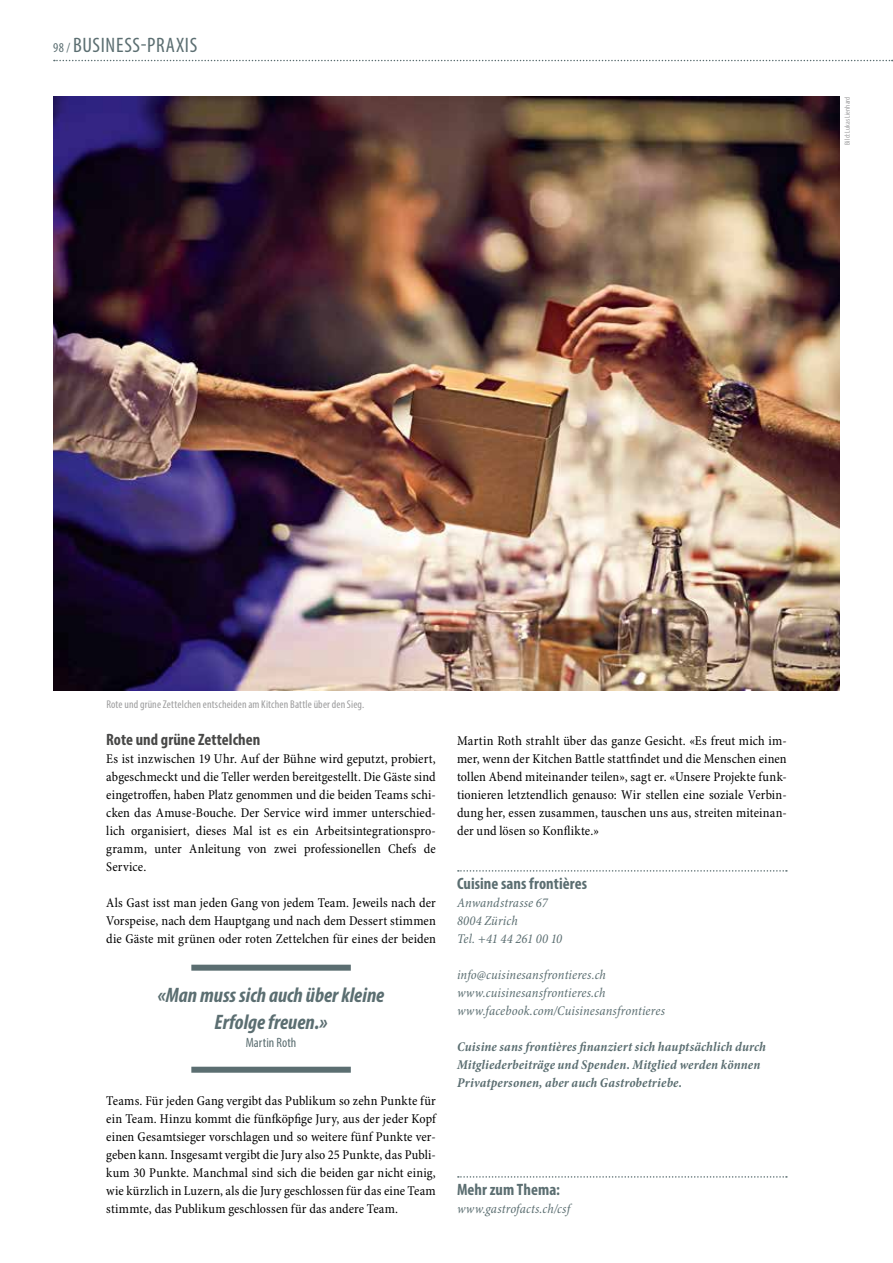
<style>
.page{position:relative;width:893px;height:1263px;background:#fff}
.page>*{position:absolute;margin:0;border:0;box-sizing:border-box;transform-origin:0 0}
.t1{font:italic 700 condensed 21px/27px "Myriad Pro";color:#5b6e71;text-align:center}
.t2{font:condensed 21px "Myriad Pro";letter-spacing:.03em;color:#5b6e71}
.t3{font:700 condensed 16.5px "Myriad Pro";letter-spacing:.005em;color:#5b6e71}
.t4{font:700 condensed 16.5px "Myriad Pro";letter-spacing:.005em;color:#484847}
.t5{font:condensed 13.5px/18px "Minion Pro";letter-spacing:.01em;color:#000;text-align:justify}
.t6{font:italic condensed 13.5px/18px "Minion Pro";letter-spacing:.01em;color:#5b6e71}
.t7{font:italic 700 condensed 13.5px/18px "Minion Pro";letter-spacing:.01em;color:#5b6e71}
.t8{font:condensed 13.5px "Myriad Pro";letter-spacing:.005em;color:#5b6e71}
.t9{font:condensed 11.25px "Myriad Pro";letter-spacing:.015em;color:#9c9c9d}
.t10{font:condensed 7.5px "Myriad Pro";letter-spacing:.02em;color:#9c9c9d}
.s1{font-size:13.5px}
</style>
<div class="page">
<svg style="left:458px;top:1176px;width:329px;height:2px"></svg>
<svg style="left:458px;top:870px;width:329px;height:2px"></svg>
<img style="left:53px;top:97px;width:787px;height:594px">
<div style="left:191px;top:965px;width:160px;height:6px;background:#5b6e71"></div>
<div style="left:191px;top:1067px;width:160px;height:6px;background:#5b6e71"></div>
<svg style="left:54px;top:60px;width:839px;height:1px"></svg>
<h1 class="t2" style="left:53px;top:32px;width:146px"><span class="s1">98 /</span> BUSINESS-PRAXIS</h1>
<p class="t10" style="left:843px;top:145px;width:50px;rotate:-90deg">Bild: Lukas Lienhard</p>
<p class="t9" style="left:106px;top:698px;width:260px">Rote und grüne Zettelchen entscheiden am Kitchen Battle über den Sieg.</p>
<p class="t4" style="left:106px;top:729px;width:155px">Rote und grüne Zettelchen</p>
<p class="t5" style="left:106px;top:750px;width:331px">Es ist inzwischen 19 Uhr. Auf der Bühne wird geputzt, probiert, abgeschmeckt und die Teller werden bereitgestellt. Die Gäste sind eingetroffen, haben Platz genommen und die beiden Teams schi&shy;cken das Amuse-Bouche. Der Service wird immer unterschied&shy;lich organisiert, dieses Mal ist es ein Arbeitsintegrationspro&shy;gramm, unter Anleitung von zwei professionellen Chefs de Service.</p>
<p class="t5" style="left:106px;top:894px;width:331px">Als Gast isst man jeden Gang von jedem Team. Jeweils nach der Vorspeise, nach dem Hauptgang und nach dem Dessert stimmen die Gäste mit grünen oder roten Zettelchen für eines der beiden</p>
<h1 class="t1" style="left:158px;top:981px;width:228px">«Man muss sich auch über kleine<br>Erfolge freuen.»</h1>
<p class="t8" style="left:246px;top:1034px;width:52px">Martin Roth</p>
<p class="t5" style="left:106px;top:1092px;width:331px">Teams. Für jeden Gang vergibt das Publikum so zehn Punkte für ein Team. Hinzu kommt die fünfköpfige Jury, aus der jeder Kopf einen Gesamtsieger vorschlagen und so weitere fünf Punkte ver&shy;geben kann. Insgesamt vergibt die Jury also 25 Punkte, das Publi&shy;kum 30 Punkte. Manchmal sind sich die beiden gar nicht einig, wie kürzlich in Luzern, als die Jury geschlossen für das eine Team stimmte, das Publikum geschlossen für das andere Team.</p>
<p class="t5" style="left:457px;top:732px;width:331px">Martin Roth strahlt über das ganze Gesicht. «Es freut mich im&shy;mer, wenn der Kitchen Battle stattfindet und die Menschen einen tollen Abend miteinander teilen», sagt er. «Unsere Projekte funk&shy;tionieren letztendlich genauso: Wir stellen eine soziale Verbin&shy;dung her, essen zusammen, tauschen uns aus, streiten miteinan&shy;der und lösen so Konflikte.»</p>
<p class="t3" style="left:457px;top:873px;width:131px">Cuisine sans frontières</p>
<p class="t6" style="left:457px;top:894px;width:107px">Anwandstrasse 67<br>8004 Zürich<br>Tel. +41 44 261 00 10</p>
<p class="t6" style="left:457px;top:966px;width:209px">info@cuisinesansfrontieres.ch www.cuisinesansfrontieres.ch www.facebook.com/Cuisinesansfrontieres</p>
<p class="t7" style="left:457px;top:1037px;width:310px">Cuisine sans frontières finanziert sich hauptsächlich durch<br>Mitgliederbeiträge und Spenden. Mitglied werden können<br>Privatpersonen, aber auch Gastrobetriebe.</p>
<p class="t3" style="left:457px;top:1179px;width:104px">Mehr zum Thema:</p>
<p class="t6" style="left:457px;top:1200px;width:115px">www.gastrofacts.ch/csf</p>
</div>
